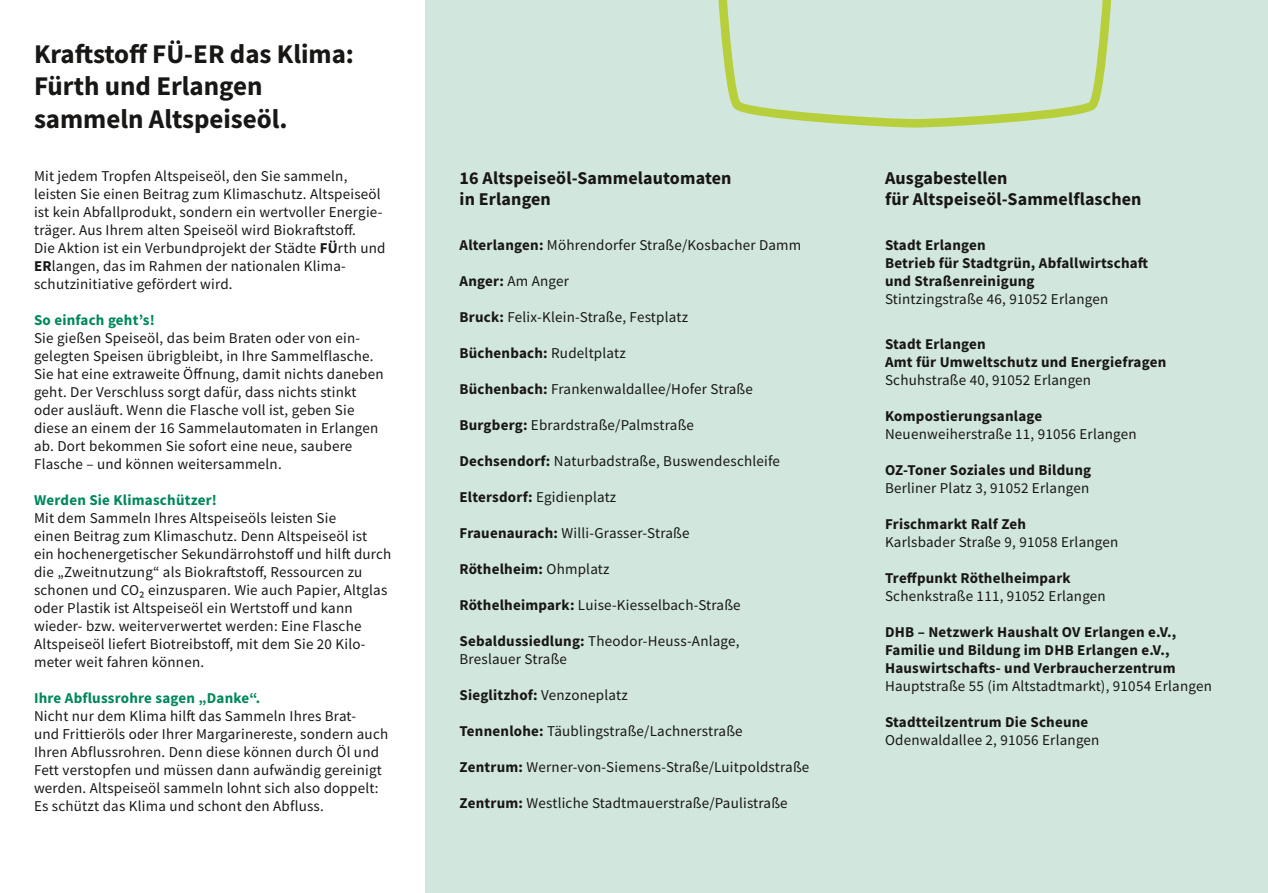
<style>
.page{position:relative;width:1268px;height:893px;background:#fff}
.page>*{position:absolute;margin:0;border:0;box-sizing:border-box;transform-origin:0 0}
.t1{font:700 27px/32.4px "Source Sans Pro";color:#181716}
.t2{font:700 18px/21.6px "Source Sans Pro";letter-spacing:.01em;color:#181716}
.t3{font:15px/18px "Source Sans Pro";letter-spacing:.015em;color:#181716}
.t4{font:700 15px/18px "Source Sans Pro";letter-spacing:.015em;color:#181716}
.t5{font:700 15px "Source Sans Pro";letter-spacing:.015em;color:#00875c}
.s1{font-weight:700}
.s2{font-weight:400}
</style>
<div class="page">
<div style="left:425px;top:0;width:842px;height:893px;background:#d1e6dd"></div>
<svg style="left:718px;top:0;width:394px;height:128px"></svg>
<h1 class="t1" style="left:34px;top:37px;width:321px">Kraftstoff FÜ-ER das Klima:<br>Fürth und Erlangen sammeln Altspeiseöl.</h1>
<p class="t3" style="left:34px;top:167px;width:353px">Mit jedem Tropfen Altspeiseöl, den Sie sammeln, leisten Sie einen Beitrag zum Klimaschutz. Altspeiseöl ist kein Abfallprodukt, sondern ein wertvoller Energie&shy;träger. Aus Ihrem alten Speiseöl wird Biokraftstoff.<br>Die Aktion ist ein Verbundprojekt der Städte <span class="s1">FÜ</span>rth und <span class="s1">ER</span>langen, das im Rahmen der nationalen Klima&shy;schutzinitiative gefördert wird.</p>
<p class="t5" style="left:34px;top:310px;width:122px">So einfach geht’s!</p>
<p class="t3" style="left:34px;top:329px;width:351px">Sie gießen Speiseöl, das beim Braten oder von ein&shy;gelegten Speisen übrigbleibt, in Ihre Sammelflasche.<br>Sie hat eine extraweite Öffnung, damit nichts daneben geht. Der Verschluss sorgt dafür, dass nichts stinkt oder ausläuft. Wenn die Flasche voll ist, geben Sie diese an einem der 16 Sammelautomaten in Erlangen ab. Dort bekommen Sie sofort eine neue, saubere Flasche – und können weitersammeln.</p>
<p class="t5" style="left:34px;top:490px;width:184px">Werden Sie Klimaschützer!</p>
<p class="t3" style="left:34px;top:509px;width:359px">Mit dem Sammeln Ihres Altspeiseöls leisten Sie<br>einen Beitrag zum Klimaschutz. Denn Altspeiseöl ist<br>ein hochenergetischer Sekundärrohstoff und hilft durch die „Zweitnutzung“ als Biokraftstoff, Ressourcen zu schonen und CO₂ einzusparen. Wie auch Papier, Altglas oder Plastik ist Altspeiseöl ein Wertstoff und kann wieder- bzw. weiterverwertet werden: Eine Flasche Altspeiseöl liefert Biotreibstoff, mit dem Sie 20 Kilo&shy;meter weit fahren können.</p>
<p class="t5" style="left:34px;top:688px;width:228px">Ihre Abflussrohre sagen „Danke“.</p>
<p class="t3" style="left:34px;top:707px;width:355px">Nicht nur dem Klima hilft das Sammeln Ihres Brat-<br>und Frittieröls oder Ihrer Margarinereste, sondern auch Ihren Abflussrohren. Denn diese können durch Öl und Fett verstopfen und müssen dann aufwändig gereinigt werden. Altspeiseöl sammeln lohnt sich also doppelt:<br>Es schützt das Klima und schont den Abfluss.</p>
<p class="t2" style="left:459px;top:167px;width:273px">16 Altspeiseöl-Sammelautomaten in Erlangen</p>
<p class="t3" style="left:459px;top:236px;width:343px"><span class="s1">Alterlangen:</span> Möhrendorfer Straße/Kosbacher Damm</p>
<p class="t3" style="left:459px;top:272px;width:111px"><span class="s1">Anger:</span> Am Anger</p>
<p class="t3" style="left:459px;top:308px;width:230px"><span class="s1">Bruck:</span> Felix-Klein-Straße, Festplatz</p>
<p class="t4" style="left:459px;top:344px;width:168px">Büchenbach: <span class="s2">Rudeltplatz</span></p>
<p class="t3" style="left:459px;top:380px;width:295px"><span class="s1">Büchenbach:</span> Frankenwaldallee/Hofer Straße</p>
<p class="t3" style="left:459px;top:416px;width:236px"><span class="s1">Burgberg:</span> Ebrardstraße/Palmstraße</p>
<p class="t3" style="left:459px;top:452px;width:322px"><span class="s1">Dechsendorf:</span> Naturbadstraße, Buswendeschleife</p>
<p class="t3" style="left:459px;top:488px;width:158px"><span class="s1">Eltersdorf:</span> Egidienplatz</p>
<p class="t3" style="left:459px;top:524px;width:231px"><span class="s1">Frauenaurach:</span> Willi-Grasser-Straße</p>
<p class="t4" style="left:459px;top:560px;width:151px">Röthelheim: <span class="s2">Ohmplatz</span></p>
<p class="t3" style="left:459px;top:596px;width:282px"><span class="s1">Röthelheimpark:</span> Luise-Kiesselbach-Straße</p>
<p class="t3" style="left:459px;top:632px;width:281px"><span class="s1">Sebaldussiedlung:</span> Theodor-Heuss-Anlage,<br>Breslauer Straße</p>
<p class="t4" style="left:459px;top:686px;width:170px">Sieglitzhof: <span class="s2">Venzoneplatz</span></p>
<p class="t3" style="left:459px;top:722px;width:284px"><span class="s1">Tennenlohe:</span> Täublingstraße/Lachnerstraße</p>
<p class="t3" style="left:459px;top:758px;width:351px"><span class="s1">Zentrum:</span> Werner-von-Siemens-Straße/Luitpoldstraße</p>
<p class="t3" style="left:459px;top:794px;width:329px"><span class="s1">Zentrum:</span> Westliche Stadtmauerstraße/Paulistraße</p>
<p class="t2" style="left:884px;top:167px;width:258px">Ausgabestellen<br>für Altspeiseöl-Sammelflaschen</p>
<p class="t4" style="left:884px;top:236px;width:265px">Stadt Erlangen<br>Betrieb für Stadtgrün, Abfallwirtschaft und Straßenreinigung</p>
<p class="t3" style="left:884px;top:290px;width:225px">Stintzingstraße 46, 91052 Erlangen</p>
<p class="t4" style="left:884px;top:335px;width:283px">Stadt Erlangen<br>Amt für Umweltschutz und Energiefragen</p>
<p class="t3" style="left:884px;top:371px;width:208px">Schuhstraße 40, 91052 Erlangen</p>
<p class="t4" style="left:884px;top:407px;width:159px">Kompostierungsanlage</p>
<p class="t3" style="left:884px;top:425px;width:253px">Neuenweiherstraße 11, 91056 Erlangen</p>
<p class="t4" style="left:884px;top:461px;width:208px">OZ-Toner Soziales und Bildung</p>
<p class="t3" style="left:884px;top:479px;width:206px">Berliner Platz 3, 91052 Erlangen</p>
<p class="t4" style="left:884px;top:515px;width:142px">Frischmarkt Ralf Zeh</p>
<p class="t3" style="left:884px;top:533px;width:235px">Karlsbader Straße 9, 91058 Erlangen</p>
<p class="t4" style="left:884px;top:569px;width:187px">Treffpunkt Röthelheimpark</p>
<p class="t3" style="left:884px;top:587px;width:222px">Schenkstraße 111, 91052 Erlangen</p>
<p class="t4" style="left:884px;top:623px;width:293px">DHB – Netzwerk Haushalt OV Erlangen e.V.,<br>Familie und Bildung im DHB Erlangen e.V.,<br>Hauswirtschafts- und Verbraucherzentrum</p>
<p class="t3" style="left:884px;top:677px;width:328px">Hauptstraße 55 (im Altstadtmarkt), 91054 Erlangen</p>
<p class="t4" style="left:884px;top:713px;width:205px">Stadtteilzentrum Die Scheune</p>
<p class="t3" style="left:884px;top:731px;width:216px">Odenwaldallee 2, 91056 Erlangen</p>
</div>
